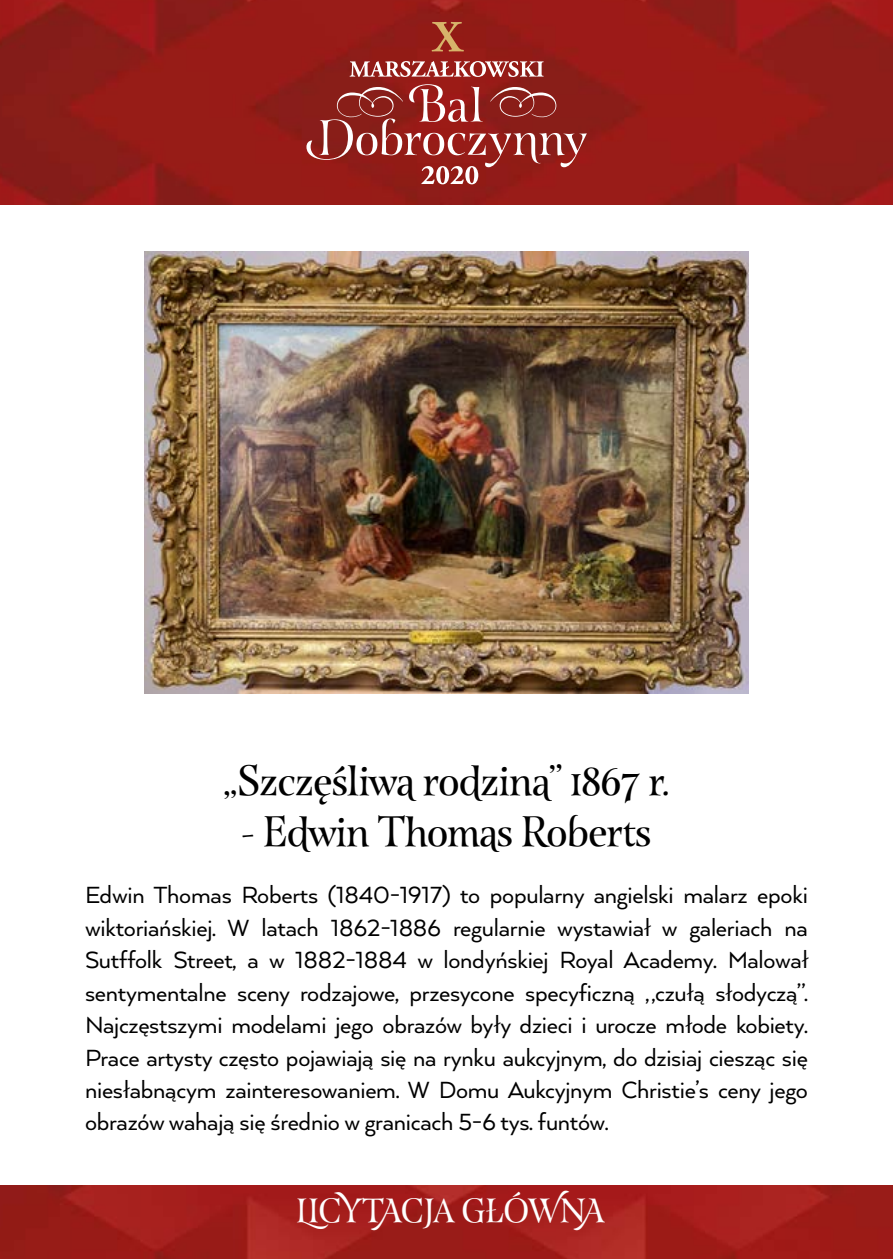
<style>
.page{position:relative;width:893px;height:1259px;background:#fff}
.page>*{position:absolute;margin:0;border:0;box-sizing:border-box;transform-origin:0 0}
.t1{font:42px "Esmeralda Pro";letter-spacing:-.02em;color:#000}
.t2{font:33px "Esmeralda Pro";letter-spacing:-.01em;color:#fff}
.t3{font:27px/32.4px "Arquitecta";letter-spacing:-.01em;color:#000;text-align:justify}
</style>
<div class="page">
<img style="left:0;top:0;width:893px;height:204px">
<img style="left:0;top:1185px;width:893px;height:74px">
<svg style="left:306px;top:84px;width:281px;height:100px;background:#9f3b37"></svg>
<svg style="left:350px;top:61px;width:194px;height:16px"></svg>
<svg style="left:431px;top:22px;width:33px;height:29px"></svg>
<img style="left:145px;top:252px;width:603px;height:441px">
<h1 class="t1" style="left:222px;top:750px;width:449px">„Szczęśliwa rodzina” 1867 r.</h1>
<h1 class="t1" style="left:242px;top:800px;width:411px">- Edwin Thomas Roberts</h1>
<p class="t3" style="left:85px;top:878px;width:725px">Edwin Thomas Roberts (1840-1917) to popularny angielski malarz epoki wiktoriańskiej. W latach 1862-1886 regularnie wystawiał w galeriach na Sutffolk Street, a w 1882-1884 w londyńskiej Royal Academy. Malował sentymentalne sceny rodzajowe, przesycone specyficzną „czułą słodyczą”.<br>Najczęstszymi modelami jego obrazów były dzieci i urocze młode kobiety.<br>Prace artysty często pojawiają się na rynku aukcyjnym, do dzisiaj ciesząc się niesłabnącym zainteresowaniem. W Domu Aukcyjnym Christie’s ceny jego obrazów wahają się średnio w granicach 5-6 tys. funtów.</p>
<p class="t2" style="left:296px;top:1186px;width:310px">LICYTACJA GŁÓWNA</p>
</div>
